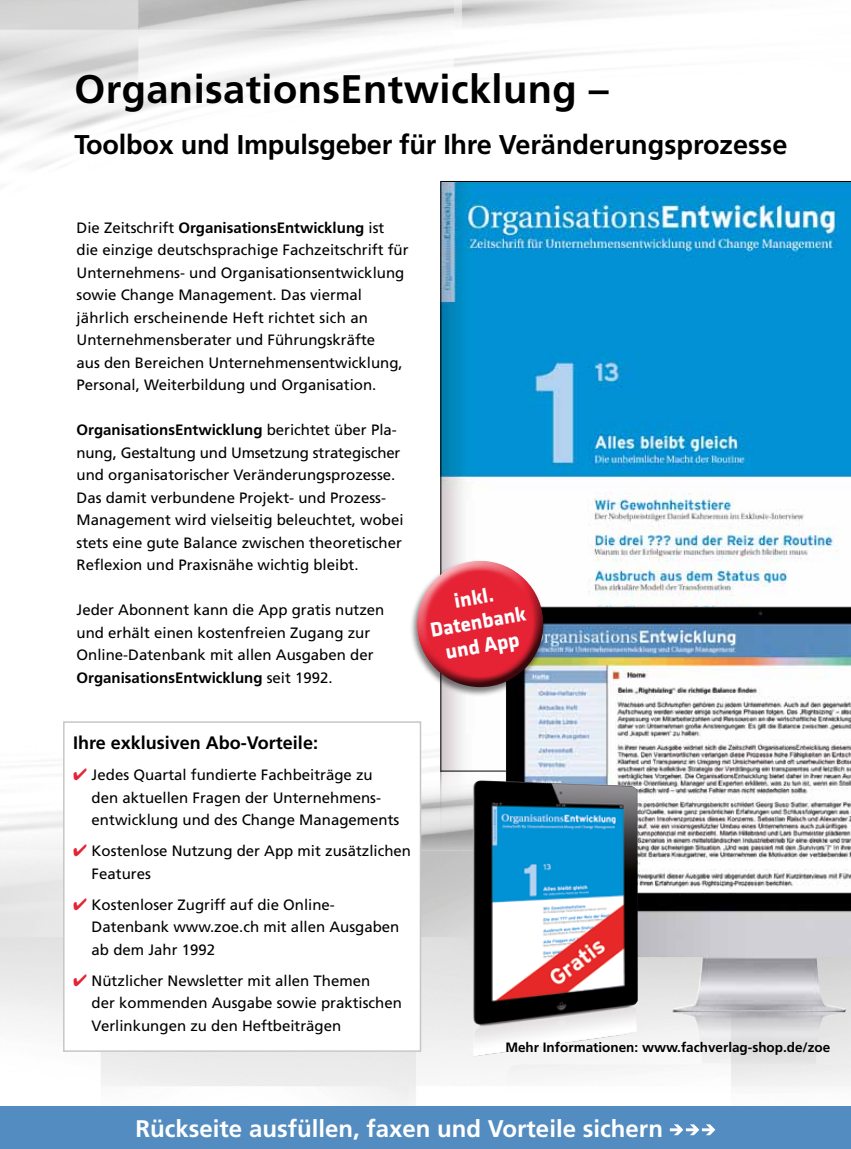
<style>
.page{position:relative;width:851px;height:1149px;background:#fff}
.page>*{position:absolute;margin:0;border:0;box-sizing:border-box;transform-origin:0 0}
.t1{font:700 39.75px "Frutiger LT Std";letter-spacing:.01em;color:#000}
.t2{font:700 27.15px "Frutiger LT Std";letter-spacing:-.01em;color:#000}
.t3{font:700 24px "Frutiger LT Std";color:#fff}
.t4{font:700 21px/24px "Klavika";color:#fff;text-align:center}
.t5{font:700 18px "Frutiger LT Std";color:#000}
.t6{font:15px/22.5px "Frutiger LT Std";color:#000}
.t7{font:700 13.5px "Frutiger LT Std";color:#000}
.s1{font-weight:700}
.s2{color:#e62335}
</style>
<div class="page">
<div style="left:0;top:1106px;width:850px;height:42px;background:#538cc0"></div>
<svg style="left:669px;top:1124px;width:46px;height:10px"></svg>
<div style="left:63px;top:721px;width:358px;height:330px;border:2px solid #c6c6c6"></div>
<img style="left:505px;top:1011px;width:345px;height:93px">
<svg style="left:440px;top:181px;width:410px;height:589px"></svg>
<svg style="left:440px;top:770px;width:65px;height:112px"></svg>
<img style="left:505px;top:606px;width:345px;height:405px">
<img style="left:471px;top:780px;width:166px;height:278px">
<div style="left:409px;top:559px;width:137px;height:137px;background:#000;opacity:.52"></div>
<div style="left:415px;top:559px;width:127px;height:100px;background:#fff;opacity:.75"></div>
<div style="left:416px;top:580px;width:130px;height:108px;background:#000;opacity:.75"></div>
<h1 class="t1" style="left:74px;top:66px;width:535px">OrganisationsEntwicklung –</h1>
<h2 class="t2" style="left:74px;top:128px;width:714px">Toolbox und Impulsgeber für Ihre Veränderungsprozesse</h2>
<p class="t6" style="left:77px;top:216px;width:333px">Die Zeitschrift <span class="s1">OrganisationsEntwicklung</span> ist die einzige deutschsprachige Fachzeitschrift für Unternehmens- und Organisationsentwicklung sowie Change Management. Das viermal jährlich erscheinende Heft richtet sich an Unternehmensberater und Führungskräfte<br>aus den Bereichen Unternehmensentwicklung, Personal, Weiterbildung und Organisation.</p>
<p class="t6" style="left:77px;top:418px;width:328px"><span class="s1">OrganisationsEntwicklung</span> berichtet über Pla&shy;nung, Gestaltung und Umsetzung strategischer und organisatorischer Veränderungsprozesse.<br>Das damit verbundene Projekt- und Prozess-Management wird vielseitig beleuchtet, wobei stets eine gute Balance zwischen theoretischer Reflexion und Praxisnähe wichtig bleibt.</p>
<p class="t6" style="left:77px;top:598px;width:309px">Jeder Abonnent kann die App gratis nutzen und erhält einen kostenfreien Zugang zur Online-Datenbank mit allen Ausgaben der <span class="s1">OrganisationsEntwicklung</span> seit 1992.</p>
<p class="t5" style="left:73px;top:732px;width:246px">Ihre exklusiven Abo-Vorteile:</p>
<p class="t6" style="left:92px;top:763px;width:309px;text-indent:-19px"><span class="s2">✔</span> Jedes Quartal fundierte Fachbeiträge zu den aktuellen Fragen der Unternehmens&shy;entwicklung und des Change Managements</p>
<p class="t6" style="left:92px;top:839px;width:321px;text-indent:-19px"><span class="s2">✔</span> Kostenlose Nutzung der App mit zusätzlichen<br>Features</p>
<p class="t6" style="left:92px;top:893px;width:309px;text-indent:-19px"><span class="s2">✔</span> Kostenloser Zugriff auf die Online-<br>Datenbank www.zoe.ch mit allen Ausgaben ab dem Jahr 1992</p>
<p class="t6" style="left:92px;top:969px;width:312px;text-indent:-19px"><span class="s2">✔</span> Nützlicher Newsletter mit allen Themen<br>der kommenden Ausgabe sowie praktischen<br>Verlinkungen zu den Heftbeiträgen</p>
<h3 class="t4" style="left:424px;top:595px;width:98px;rotate:-10deg">inkl.<br>Datenbank und App</h3>
<p class="t7" style="left:505px;top:1038px;width:326px">Mehr Informationen: www.fachverlag-shop.de/zoe</p>
<h3 class="t3" style="left:135px;top:1113px;width:529px">Rückseite ausfüllen, faxen und Vorteile sichern</h3>
</div>
